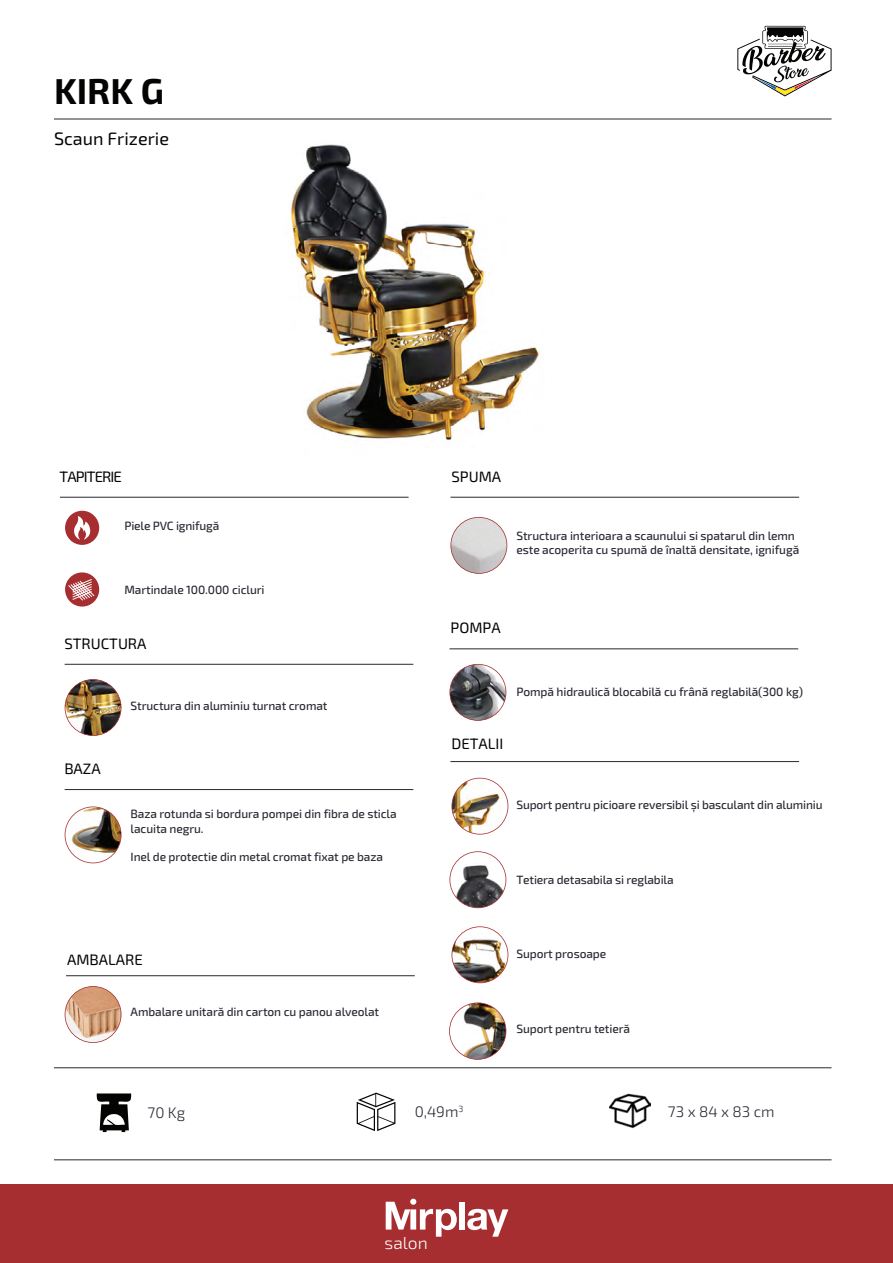
<style>
.page{position:relative;width:893px;height:1263px;background:#fff}
.page>*{position:absolute;margin:0;border:0;box-sizing:border-box;transform-origin:0 0}
.t1{font:700 36px "Exo 2";color:#040503}
.t2{font:18px "Exo 2";color:#040503}
.t3{font:300 17.1px "Exo 2";color:#fff}
.t4{font:300 15.3px "Exo 2";color:#272932}
.t5{font:15px "Exo 2";color:#040503}
.t6{font:15px "Exo 2";letter-spacing:-.06em;color:#040503}
.t7{font:500 12px/14.4px "Exo 2";letter-spacing:-.01em;color:#272932}
</style>
<div class="page">
<img style="left:291px;top:144px;width:249px;height:296px">
<hr style="left:54px;top:1067px;width:777px;height:1px;background:#272932">
<hr style="left:54px;top:1159px;width:777px;height:1px;background:#272932">
<svg style="left:96px;top:1093px;width:35px;height:39px"></svg>
<img style="left:449px;top:1002px;width:57px;height:58px">
<img style="left:609px;top:1093px;width:42px;height:35px">
<hr style="left:450px;top:497px;width:349px;height:1px;background:#272932">
<hr style="left:65px;top:664px;width:348px;height:1px;background:#272932">
<hr style="left:449px;top:649px;width:349px;height:1px;background:#272932">
<hr style="left:450px;top:761px;width:349px;height:1px;background:#272932">
<hr style="left:66px;top:975px;width:349px;height:1px;background:#272932">
<hr style="left:65px;top:789px;width:348px;height:1px;background:#272932">
<img style="left:65px;top:679px;width:56px;height:57px">
<img style="left:65px;top:806px;width:56px;height:57px">
<img style="left:452px;top:778px;width:56px;height:56px">
<img style="left:452px;top:926px;width:56px;height:57px">
<svg style="left:449px;top:851px;width:57px;height:57px"></svg>
<svg style="left:450px;top:517px;width:57px;height:57px"></svg>
<svg style="left:449px;top:664px;width:57px;height:57px"></svg>
<svg style="left:65px;top:986px;width:56px;height:57px"></svg>
<svg style="left:357px;top:1092px;width:38px;height:39px"></svg>
<hr style="left:60px;top:497px;width:349px;height:1px;background:#272932">
<div style="left:65px;top:511px;width:34px;height:34px;background:#a62d30;border-radius:50%"></div>
<svg style="left:74px;top:516px;width:16px;height:23px"></svg>
<div style="left:65px;top:572px;width:34px;height:34px;background:#a62d30;border-radius:50%"></div>
<svg style="left:68px;top:579px;width:27px;height:22px"></svg>
<hr style="left:54px;top:119px;width:777px;height:1px;background:#272932">
<svg style="left:737px;top:26px;width:94px;height:70px"></svg>
<div style="left:0;top:1184px;width:893px;height:79px;background:#a62d30"></div>
<div style="left:459px;top:1202px;width:6px;height:27px;background:#fff"></div>
<svg style="left:467px;top:1209px;width:41px;height:28px"></svg>
<svg style="left:386px;top:1199px;width:71px;height:38px"></svg>
<h1 class="t1" style="left:54px;top:70px;width:112px">KIRK G</h1>
<h2 class="t2" style="left:54px;top:128px;width:117px">Scaun Frizerie</h2>
<p class="t6" style="left:60px;top:466px;width:64px">TAPITERIE</p>
<p class="t7" style="left:124px;top:518px;width:96px">Piele PVC ignifugă</p>
<p class="t7" style="left:124px;top:582px;width:142px">Martindale 100.000 cicluri</p>
<p class="t5" style="left:64px;top:633px;width:84px">STRUCTURA</p>
<p class="t5" style="left:64px;top:758px;width:38px">BAZA</p>
<p class="t7" style="left:131px;top:699px;width:198px">Structura din aluminiu turnat cromat</p>
<p class="t7" style="left:131px;top:807px;width:268px">Baza rotunda si bordura pompei din fibra de sticla lacuita negru.</p>
<p class="t7" style="left:131px;top:850px;width:254px">Inel de protectie din metal cromat fixat pe baza</p>
<p class="t5" style="left:67px;top:949px;width:77px">AMBALARE</p>
<p class="t7" style="left:131px;top:1005px;width:250px">Ambalare unitară din carton cu panou alveolat</p>
<p class="t5" style="left:452px;top:466px;width:51px">SPUMA</p>
<p class="t7" style="left:516px;top:528px;width:284px">Structura interioara a scaunului si spatarul din lemn este acoperita cu spumă de înaltă densitate, ignifugă</p>
<p class="t5" style="left:451px;top:618px;width:52px">POMPA</p>
<p class="t7" style="left:516px;top:684px;width:288px">Pompă hidraulică blocabilă cu frână reglabilă(300 kg)</p>
<p class="t5" style="left:451px;top:734px;width:53px">DETALII</p>
<p class="t7" style="left:516px;top:798px;width:308px">Suport pentru picioare reversibil și basculant din aluminiu</p>
<p class="t7" style="left:516px;top:872px;width:159px">Tetiera detasabila si reglabila</p>
<p class="t7" style="left:516px;top:947px;width:91px">Suport prosoape</p>
<p class="t7" style="left:516px;top:1022px;width:115px">Suport pentru tetieră</p>
<p class="t4" style="left:415px;top:1103px;width:50px">0,49m<sup>3</sup></p>
<p class="t4" style="left:148px;top:1104px;width:39px">70 Kg</p>
<p class="t4" style="left:668px;top:1103px;width:108px">73 x 84 x 83 cm</p>
<h3 class="t3" style="left:385px;top:1233px;width:45px">salon</h3>
</div>
